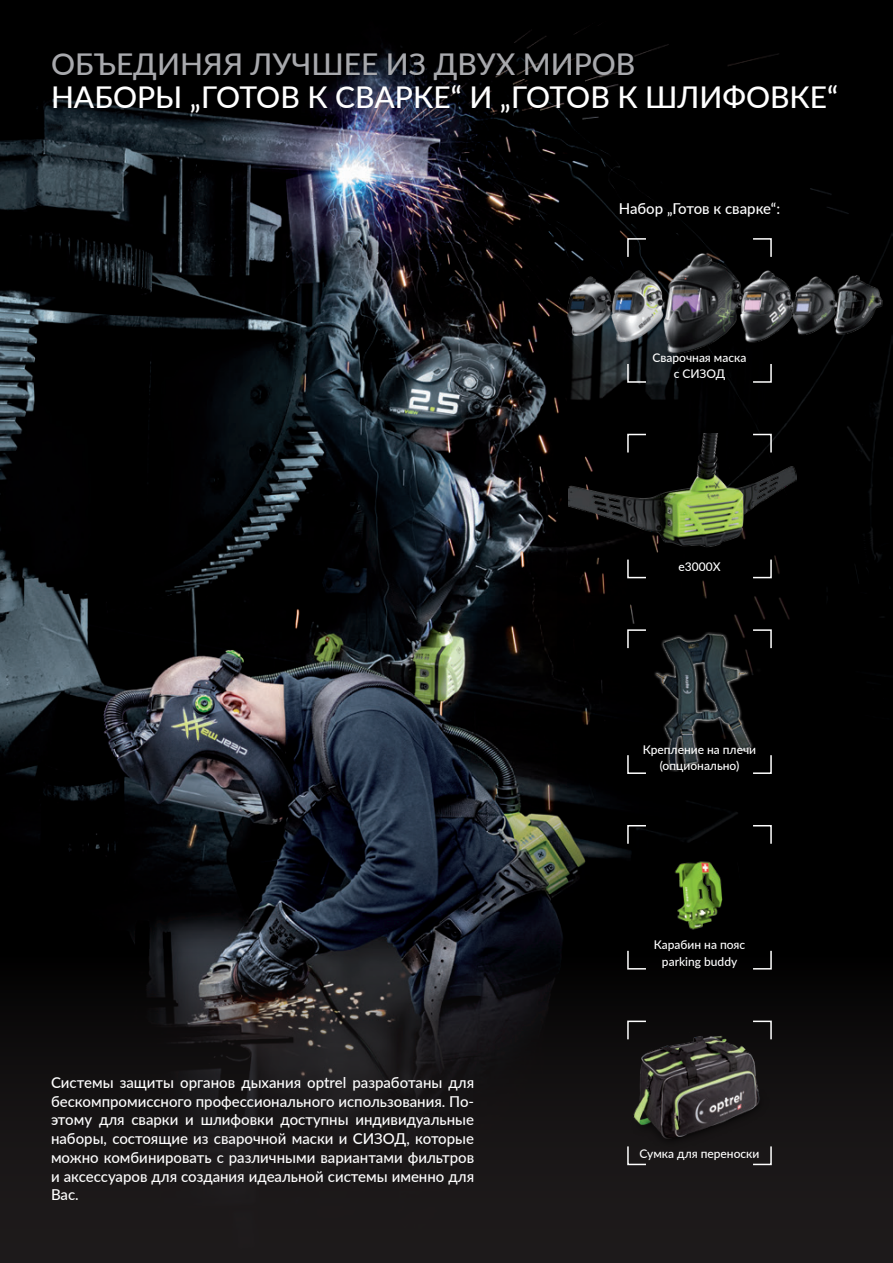
<style>
.page{position:relative;width:893px;height:1263px;background:#fff}
.page>*{position:absolute;margin:0;border:0;box-sizing:border-box;transform-origin:0 0}
.t1{font:500 30px "Lato";color:#fff}
.t2{font:500 30px "Lato";color:#a8a9ad}
.t3{font:500 15px/18.8px "Lato";color:#fff;text-align:justify}
.t4{font:500 12px/16.5px "Lato";color:#fff;text-align:center}
</style>
<div class="page">
<img style="left:0;top:0;width:557px;height:952px">
<div style="left:557px;top:0;width:336px;height:1263px;background:#000"></div>
<svg style="left:0;top:952px;width:893px;height:311px;background:#181617"></svg>
<img style="left:568px;top:434px;width:228px;height:128px">
<img style="left:623px;top:1031px;width:157px;height:123px">
<svg style="left:626px;top:237px;width:146px;height:146px"></svg>
<svg style="left:626px;top:433px;width:146px;height:146px"></svg>
<svg style="left:627px;top:629px;width:145px;height:145px"></svg>
<svg style="left:626px;top:824px;width:146px;height:146px"></svg>
<svg style="left:626px;top:1020px;width:146px;height:146px"></svg>
<img style="left:552px;top:272px;width:41px;height:73px">
<img style="left:593px;top:265px;width:45px;height:87px">
<img style="left:638px;top:245px;width:128px;height:128px">
<img style="left:810px;top:276px;width:7px;height:58px">
<img style="left:817px;top:266px;width:76px;height:79px">
<img style="left:723px;top:265px;width:87px;height:87px">
<h1 class="t2" style="left:51px;top:46px;width:586px">ОБЪЕДИНЯЯ ЛУЧШЕЕ ИЗ ДВУХ МИРОВ</h1>
<h1 class="t1" style="left:51px;top:79px;width:789px">НАБОРЫ „ГОТОВ К СВАРКЕ“ И „ГОТОВ К ШЛИФОВКЕ“</h1>
<p class="t3" style="left:619px;top:199px;width:163px">Набор „Готов к сварке“:</p>
<p class="t4" style="left:652px;top:349px;width:95px">Сварочная маска с СИЗОД</p>
<p class="t4" style="left:678px;top:558px;width:44px">e3000X</p>
<p class="t4" style="left:643px;top:741px;width:115px">Крепление на плечи (опционально)</p>
<p class="t3" style="left:51px;top:1073px;width:425px">Системы защиты органов дыхания optrel разработаны для бескомпромиссного профессионального использования. По&shy;этому для сварки и шлифовки доступны индивидуальные наборы, состоящие из сварочной маски и СИЗОД, которые можно комбинировать с различными вариантами фильтров и аксессуаров для создания идеальной системы именно для Вас.</p>
<p class="t4" style="left:654px;top:936px;width:93px">Карабин на пояс parking buddy</p>
<p class="t4" style="left:639px;top:1145px;width:122px">Сумка для переноски</p>
</div>
